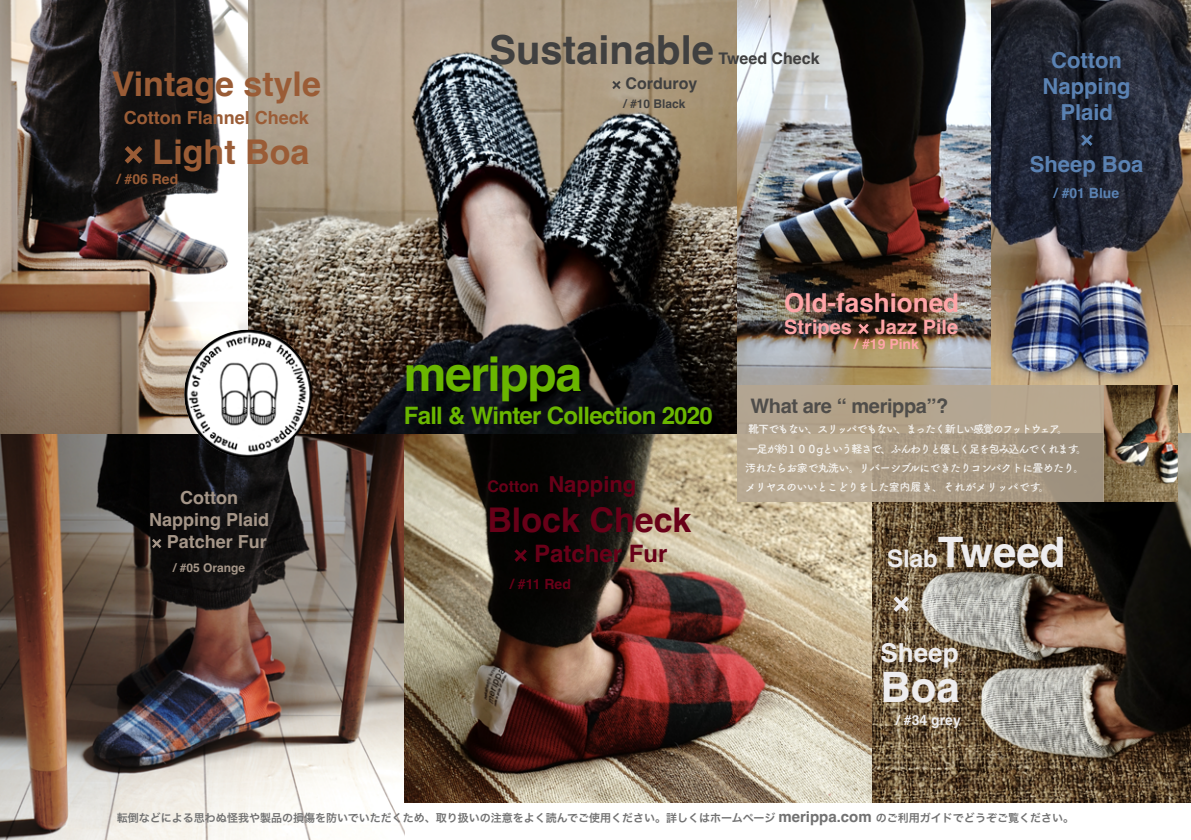
<style>
.page{position:relative;width:1191px;height:840px;background:#fff}
.page>*{position:absolute;margin:0;border:0;box-sizing:border-box;transform-origin:0 0}
.t1{font:700 48px "Helvetica";letter-spacing:-.03em;color:#6ab600}
.t2{font:700 42px "Helvetica";color:#eeedef}
.t3{font:700 40px "Helvetica";color:#404040}
.t4{font:700 34px "Helvetica";color:#9a5c36}
.t5{font:700 34px "Helvetica";color:#680018}
.t6{font:700 26px "Helvetica";color:#ffa5a8}
.t7{font:700 26px "Helvetica";color:#eeedef}
.t8{font:700 24px "Helvetica";letter-spacing:-.03em;color:#6ab600}
.t9{font:700 24px "Helvetica";color:#680018}
.t10{font:700 22px/26px "Helvetica";color:#5a82b3;text-align:center}
.t11{font:700 22px "Helvetica";color:#680018}
.t12{font:700 20px "Helvetica";letter-spacing:-.02em;color:#404040}
.t13{font:700 20px "Helvetica";color:#ffa5a8}
.t14{font:700 18px "Helvetica";color:#a59688}
.t15{font:700 18px "Helvetica";color:#9a5c36}
.t16{font:700 16px "Helvetica";color:#404040}
.t17{font:700 14px "Helvetica";color:#ffa5a8}
.t18{font:700 14px "Helvetica";color:#5a82b3}
.t19{font:700 14px "Helvetica";color:#eeedef}
.t20{font:700 14px "Helvetica";color:#9a5c36}
.t21{font:700 14px "Helvetica";color:#680018}
.t22{font:700 12px "Helvetica";color:#a59688}
.t23{font:700 12px "Helvetica";color:#404040}
.t24{font:700 11px/19.2px "Tsuku B Rd Gothic";letter-spacing:-.1em;color:#fff}
.t25{font:11px "Hiragino Sans W6";color:#717171}
.s1{font-size:16px}
.s2{font-size:24px}
.s3{font-family:"Helvetica";font-weight:700;font-size:15px}
</style>
<div class="page">
<img style="left:991px;top:0;width:200px;height:433px">
<img style="left:736px;top:0;width:255px;height:433px">
<img style="left:248px;top:0;width:488px;height:434px">
<img style="left:0;top:0;width:248px;height:434px">
<svg style="left:125px;top:146px;width:17px;height:17px"></svg>
<svg style="left:612px;top:81px;width:8px;height:8px"></svg>
<svg style="left:858px;top:323px;width:10px;height:11px"></svg>
<img style="left:0;top:434px;width:404px;height:405px">
<img style="left:404px;top:433px;width:787px;height:369px">
<svg style="left:1081px;top:134px;width:11px;height:12px"></svg>
<svg style="left:514px;top:549px;width:13px;height:12px"></svg>
<svg style="left:893px;top:596px;width:16px;height:15px"></svg>
<img style="left:184px;top:329px;width:128px;height:128px">
<img style="left:1103px;top:385px;width:74px;height:116px">
<svg style="left:737px;top:385px;width:366px;height:116px;background:#afa08a"></svg>
<svg style="left:152px;top:538px;width:9px;height:10px"></svg>
<h3 class="t4" style="left:112px;top:63px;width:211px">Vintage style</h3>
<h3 class="t15" style="left:124px;top:106px;width:187px">Cotton Flannel Check</h3>
<h3 class="t4" style="left:153px;top:131px;width:158px">Light Boa</h3>
<p class="t20" style="left:117px;top:171px;width:63px">/ #06 Red</p>
<h3 class="t14" style="left:180px;top:486px;width:59px">Cotton</h3>
<h3 class="t14" style="left:149px;top:508px;width:122px">Napping Plaid</h3>
<h3 class="t14" style="left:167px;top:530px;width:102px">Patcher Fur</h3>
<p class="t22" style="left:173px;top:560px;width:74px">/ #05 Orange</p>
<h3 class="t3" style="left:489px;top:25px;width:226px">Sustainable</h3>
<h3 class="t16" style="left:718px;top:48px;width:103px">Tweed Check</h3>
<h3 class="t16" style="left:625px;top:74px;width:73px">Corduroy</h3>
<p class="t23" style="left:623px;top:97px;width:64px">/ #10 Black</p>
<h3 class="t6" style="left:784px;top:287px;width:176px">Old-fashioned</h3>
<h3 class="t13" style="left:784px;top:315px;width:175px">Stripes Jazz Pile</h3>
<p class="t17" style="left:854px;top:335px;width:66px">/ #19 Pink</p>
<h3 class="t10" style="left:1042px;top:50px;width:89px">Cotton<br>Napping<br>Plaid</h3>
<h3 class="t10" style="left:1029px;top:154px;width:115px">Sheep Boa</h3>
<p class="t18" style="left:1054px;top:184px;width:67px">/ #01 Blue</p>
<h1 class="t1" style="left:404px;top:344px;width:180px">merippa</h1>
<h3 class="t8" style="left:404px;top:401px;width:311px">Fall &amp; Winter Collection 2020</h3>
<h3 class="t11" style="left:487px;top:470px;width:150px"><span class="s1">Cotton</span> Napping</h3>
<h3 class="t5" style="left:487px;top:498px;width:206px">Block Check</h3>
<h3 class="t9" style="left:534px;top:538px;width:135px">Patcher Fur</h3>
<p class="t21" style="left:510px;top:575px;width:62px">/ #11 Red</p>
<h3 class="t12" style="left:750px;top:393px;width:199px">What are “ merippa”?</h3>
<p class="t24" style="left:745px;top:418px;width:343px">靴下でもない、スリッパでもない、まったく新しい感覚のフットウェア。<br>一足が約１００gという軽さで、ふんわりと優しく足を包み込んでくれます。汚れたらお家で丸洗い。リバーシブルにできたりコンパクトに畳めたり。メリヤスのいいとこどりをした室内履き、それがメリッパです。</p>
<h2 class="t2" style="left:887px;top:526px;width:180px"><span class="s2">Slab</span>Tweed</h2>
<h3 class="t7" style="left:880px;top:636px;width:80px">Sheep</h3>
<h2 class="t2" style="left:880px;top:661px;width:81px">Boa</h2>
<p class="t19" style="left:896px;top:710px;width:66px">/ #34 grey</p>
<p class="t25" style="left:117px;top:807px;width:958px">転倒などによる思わぬ怪我や製品の損傷を防いでいただくため、取り扱いの注意をよく読んでご使用ください。詳しくはホームページ <span class="s3">merippa.com</span> のご利用ガイドでどうぞご覧ください。</p>
</div>
